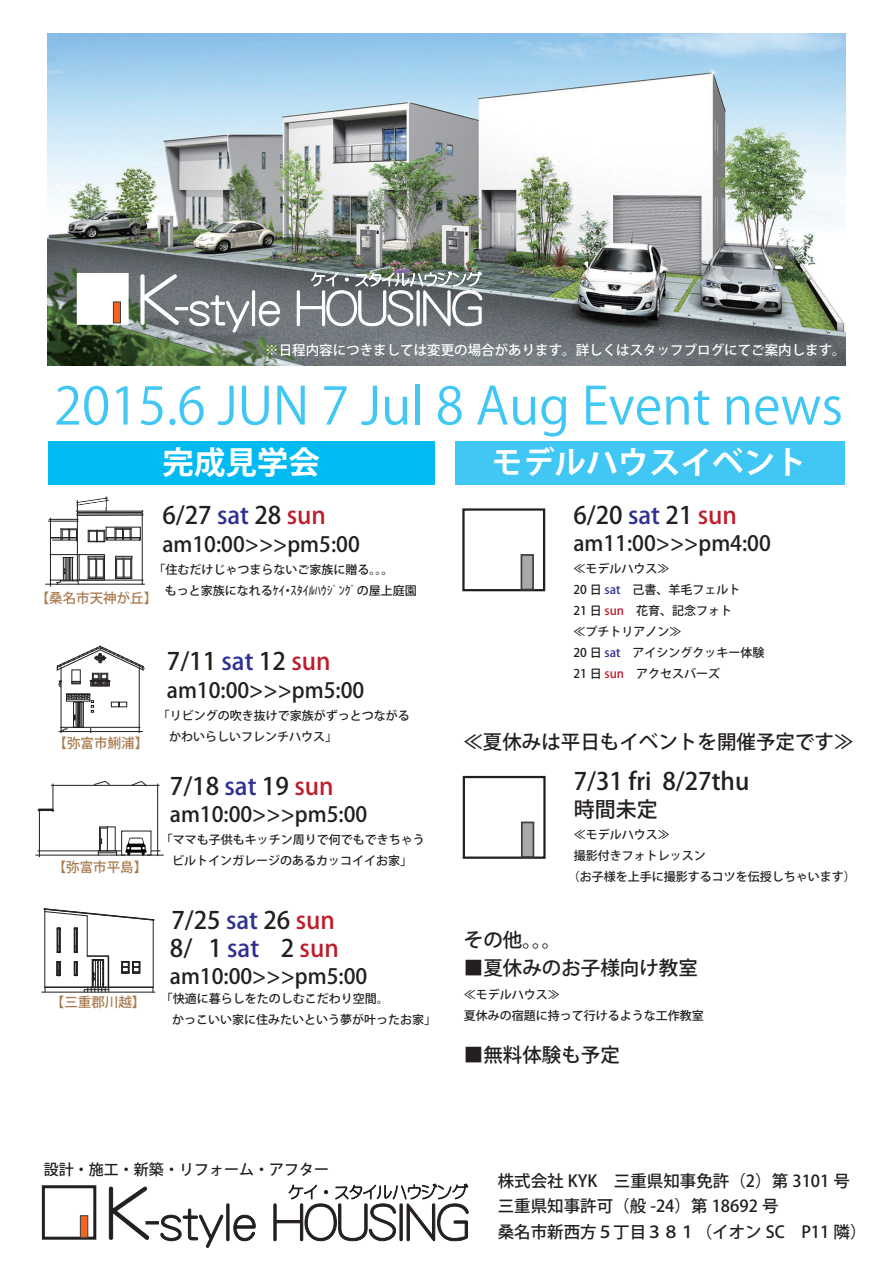
<style>
.page{position:relative;width:893px;height:1263px;background:#fff}
.page>*{position:absolute;margin:0;border:0;box-sizing:border-box;transform-origin:0 0}
.t1{font:51px "Koz Go Pr 6 N";color:#40c7f4}
.t2{font:700 31.5px "Koz Go Pr 6 N";color:#fff}
.t3{font:500 24px "Koz Go Pr 6 N";color:#231f20}
.t4{font:500 21px "Koz Go Pr 6 N";color:#231f20}
.t5{font:500 19.5px "Koz Go Pr 6 N";color:#231f20}
.t6{font:500 16.5px/25.5px "Koz Go Pr 6 N";color:#231f20}
.t7{font:500 15px "Koz Go Pr 6 N";color:#231f20}
.t8{font:500 13.5px "Koz Go Pr 6 N";color:#fff}
.t9{font:500 13.5px "Koz Go Pr 6 N";color:#a97b50}
.t10{font:500 12px/21px "Koz Go Pr 6 N";color:#231f20}
.s1{color:#2e3092}
.s2{color:#be1d2c}
</style>
<div class="page">
<img style="left:48px;top:33px;width:797px;height:333px">
<div style="left:252px;top:290px;width:3px;height:36px;border:1px solid #fff"></div>
<svg style="left:258px;top:301px;width:22px;height:25px"></svg>
<svg style="left:140px;top:274px;width:109px;height:59px;background:#878c90"></svg>
<svg style="left:296px;top:265px;width:187px;height:61px"></svg>
<div style="left:77px;top:273px;width:52px;height:52px;background:#fff;border:3px solid #fff"></div>
<div style="left:113px;top:301px;width:8px;height:22px;background:#f36421;border:1px solid #3e3e3f"></div>
<div style="left:226px;top:1203px;width:3px;height:38px;border:1px solid #231f20"></div>
<svg style="left:233px;top:1214px;width:23px;height:27px"></svg>
<svg style="left:109px;top:1186px;width:115px;height:62px"></svg>
<svg style="left:273px;top:1183px;width:196px;height:58px"></svg>
<div style="left:42px;top:1185px;width:54px;height:55px;background:#fff;border:3px solid #231f20"></div>
<div style="left:80px;top:1215px;width:8px;height:23px;background:#f36421;border:1px solid #3e3e3f"></div>
<div style="left:48px;top:441px;width:387px;height:43px;background:#00baf1"></div>
<div style="left:455px;top:441px;width:390px;height:43px;background:#40c7f4"></div>
<div style="left:462px;top:508px;width:83px;height:83px;background:#fff;border:2px solid #231f20"></div>
<div style="left:521px;top:554px;width:13px;height:36px;background:#a8a9ad;border:2px solid #3e3e3f"></div>
<hr style="left:45px;top:584px;width:100px;height:1px;background:#231f20">
<hr style="left:77px;top:500px;width:1px;height:81px;background:#231f20">
<hr style="left:50px;top:518px;width:1px;height:69px;background:#231f20">
<hr style="left:50px;top:580px;width:94px;height:1px;background:#231f20">
<svg style="left:88px;top:556px;width:15px;height:22px"></svg>
<svg style="left:115px;top:556px;width:18px;height:23px"></svg>
<svg style="left:114px;top:529px;width:18px;height:8px"></svg>
<div style="left:106px;top:527px;width:35px;height:13px;border:1px solid #231f20"></div>
<div style="left:106px;top:537px;width:35px;height:1px;border:1px solid #231f20"></div>
<div style="left:88px;top:530px;width:17px;height:12px;border:1px solid #231f20"></div>
<svg style="left:89px;top:530px;width:8px;height:12px"></svg>
<div style="left:97px;top:531px;width:7px;height:11px;border:1px solid #231f20"></div>
<div style="left:79px;top:554px;width:26px;height:26px;border:1px solid #231f20"></div>
<svg style="left:51px;top:528px;width:27px;height:13px"></svg>
<hr style="left:77px;top:515px;width:66px;height:1px;background:#231f20">
<hr style="left:142px;top:510px;width:1px;height:75px;background:#231f20">
<hr style="left:76px;top:511px;width:67px;height:1px;background:#231f20">
<hr style="left:77px;top:512px;width:65px;height:1px;background:#231f20">
<hr style="left:77px;top:513px;width:66px;height:1px;background:#231f20">
<svg style="left:49px;top:519px;width:28px;height:1px"></svg>
<hr style="left:48px;top:521px;width:30px;height:1px;background:#231f20">
<svg style="left:51px;top:554px;width:28px;height:31px"></svg>
<svg style="left:76px;top:497px;width:34px;height:14px"></svg>
<hr style="left:59px;top:731px;width:84px;height:1px;background:#231f20">
<hr style="left:61px;top:667px;width:1px;height:66px;background:#231f20">
<hr style="left:139px;top:667px;width:1px;height:66px;background:#231f20">
<hr style="left:60px;top:727px;width:80px;height:1px;background:#231f20">
<div style="left:111px;top:702px;width:8px;height:5px;border:1px solid #231f20"></div>
<div style="left:119px;top:702px;width:8px;height:5px;border:1px solid #231f20"></div>
<div style="left:66px;top:693px;width:24px;height:2px;border:1px solid #231f20"></div>
<svg style="left:61px;top:695px;width:33px;height:38px"></svg>
<svg style="left:56px;top:645px;width:89px;height:43px"></svg>
<div style="left:121px;top:831px;width:30px;height:24px;border:1px solid #231f20"></div>
<hr style="left:157px;top:784px;width:1px;height:72px;background:#231f20">
<hr style="left:51px;top:785px;width:109px;height:1px;background:#231f20">
<hr style="left:39px;top:810px;width:1px;height:47px;background:#231f20">
<hr style="left:38px;top:850px;width:84px;height:1px;background:#231f20">
<svg style="left:98px;top:826px;width:19px;height:29px"></svg>
<svg style="left:38px;top:784px;width:16px;height:28px"></svg>
<img style="left:126px;top:837px;width:21px;height:18px">
<hr style="left:35px;top:855px;width:129px;height:1px;background:#231f20">
<svg style="left:93px;top:781px;width:18px;height:5px"></svg>
<svg style="left:130px;top:781px;width:18px;height:6px"></svg>
<hr style="left:153px;top:920px;width:1px;height:67px;background:#231f20">
<hr style="left:44px;top:909px;width:1px;height:78px;background:#231f20">
<svg style="left:43px;top:908px;width:112px;height:13px"></svg>
<hr style="left:87px;top:916px;width:1px;height:40px;background:#231f20">
<hr style="left:45px;top:986px;width:47px;height:1px;background:#231f20">
<hr style="left:104px;top:986px;width:49px;height:1px;background:#231f20">
<hr style="left:45px;top:987px;width:47px;height:1px;background:#231f20">
<hr style="left:104px;top:987px;width:49px;height:1px;background:#231f20">
<svg style="left:121px;top:961px;width:19px;height:13px"></svg>
<svg style="left:73px;top:928px;width:5px;height:26px"></svg>
<svg style="left:56px;top:928px;width:5px;height:26px"></svg>
<svg style="left:56px;top:961px;width:5px;height:16px"></svg>
<svg style="left:74px;top:961px;width:4px;height:16px"></svg>
<svg style="left:84px;top:955px;width:25px;height:37px"></svg>
<hr style="left:41px;top:992px;width:114px;height:1px;background:#231f20">
<hr style="left:108px;top:956px;width:1px;height:31px;background:#231f20">
<div style="left:463px;top:776px;width:83px;height:83px;background:#fff;border:2px solid #231f20"></div>
<div style="left:521px;top:821px;width:13px;height:37px;background:#a8a9ad;border:2px solid #3e3e3f"></div>
<p class="t8" style="left:265px;top:342px;width:582px">※日程内容につきましては変更の場合があります。詳しくはスタッフブログにてご案内します。</p>
<h1 class="t1" style="left:54px;top:377px;width:790px">2015.6 JUN 7 Jul 8 Aug Event news</h1>
<p class="t9" style="left:36px;top:590px;width:123px">【桑名市天神が丘】</p>
<p class="t9" style="left:54px;top:736px;width:96px">【弥富市鯏浦】</p>
<p class="t9" style="left:53px;top:859px;width:96px">【弥富市平島】</p>
<p class="t9" style="left:51px;top:995px;width:96px">【三重郡川越】</p>
<h2 class="t2" style="left:162px;top:445px;width:159px">完成見学会</h2>
<h2 class="t2" style="left:492px;top:445px;width:317px">モデルハウスイベント</h2>
<h3 class="t3" style="left:162px;top:502px;width:165px">6/27 <span class="s1">sat</span> 28 <span class="s2">sun</span></h3>
<h3 class="t4" style="left:162px;top:532px;width:199px">am10:00&gt;&gt;&gt;pm5:00</h3>
<p class="t10" style="left:165px;top:559px;width:253px;text-indent:-11px">「住むだけじゃつまらないご家族に贈る。。。<br>もっと家族になれるｹｲ・ｽﾀｲﾙﾊｳｼﾞﾝｸﾞの屋上庭園</p>
<h3 class="t3" style="left:167px;top:648px;width:165px">7/11 <span class="s1">sat</span> 12 <span class="s2">sun</span></h3>
<h3 class="t4" style="left:167px;top:678px;width:199px">am10:00&gt;&gt;&gt;pm5:00</h3>
<p class="t10" style="left:169px;top:705px;width:242px;text-indent:-11px">「リビングの吹き抜けで家族がずっとつながるかわいらしいフレンチハウス」</p>
<h3 class="t3" style="left:170px;top:773px;width:165px">7/18 <span class="s1">sat</span> 19 <span class="s2">sun</span></h3>
<h3 class="t4" style="left:170px;top:803px;width:199px">am10:00&gt;&gt;&gt;pm5:00</h3>
<p class="t10" style="left:161px;top:830px;width:266px;text-align:center">「ママも子供もキッチン周りで何でもできちゃうビルトインガレージのあるカッコイイお家」</p>
<h3 class="t3" style="left:171px;top:907px;width:165px">7/25 <span class="s1">sat</span> 26 <span class="s2">sun</span></h3>
<h3 class="t4" style="left:170px;top:964px;width:199px">am10:00&gt;&gt;&gt;pm5:00</h3>
<p class="t10" style="left:172px;top:988px;width:265px;text-indent:-11px">「快適に暮らしをたのしむこだわり空間。<br>かっこいい家に住みたいという夢が叶ったお家」</p>
<h3 class="t3" style="left:170px;top:935px;width:170px">8/ 1 <span class="s1">sat</span> 2 <span class="s2">sun</span></h3>
<h3 class="t3" style="left:573px;top:502px;width:165px">6/20 <span class="s1">sat</span> 21 <span class="s2">sun</span></h3>
<h3 class="t4" style="left:573px;top:532px;width:199px">am11:00&gt;&gt;&gt;pm4:00</h3>
<p class="t10" style="left:573px;top:558px;width:193px">≪モデルハウス≫<br>20 日 <span class="s1">sat</span>　己書、羊毛フェルト<br>21 日 <span class="s2">sun</span>　花育、記念フォト<br>≪プチトリアノン≫<br>20 日 <span class="s1">sat</span>　アイシングクッキー体験<br>21 日 <span class="s2">sun</span>　アクセスバーズ</p>
<h3 class="t5" style="left:463px;top:731px;width:391px">≪夏休みは平日もイベントを開催予定です≫</h3>
<h3 class="t5" style="left:464px;top:928px;width:99px">その他。。。</h3>
<h3 class="t3" style="left:574px;top:768px;width:177px">7/31 fri 8/27thu</h3>
<h3 class="t4" style="left:574px;top:798px;width:85px">時間未定</h3>
<p class="t10" style="left:574px;top:824px;width:97px">≪モデルハウス≫</p>
<p class="t10" style="left:574px;top:845px;width:133px">撮影付きフォトレッスン</p>
<p class="t10" style="left:568px;top:866px;width:290px">（お子様を上手に撮影するコツを伝授しちゃいます）</p>
<h3 class="t5" style="left:464px;top:957px;width:235px">■夏休みのお子様向け教室</h3>
<p class="t10" style="left:464px;top:984px;width:241px">≪モデルハウス≫<br>夏休みの宿題に持って行けるような工作教室</p>
<h3 class="t5" style="left:464px;top:1044px;width:157px">■無料体験も予定</h3>
<p class="t7" style="left:44px;top:1161px;width:287px">設計・施工・新築・リフォーム・アフター</p>
<h3 class="t6" style="left:498px;top:1168px;width:354px">株式会社 KYK　三重県知事免許（2）第 3101 号三重県知事許可（般 -24）第 18692 号</h3>
<h3 class="t6" style="left:498px;top:1219px;width:370px">桑名市新西方５丁目３８１（イオン SC　P11 隣）</h3>
</div>
